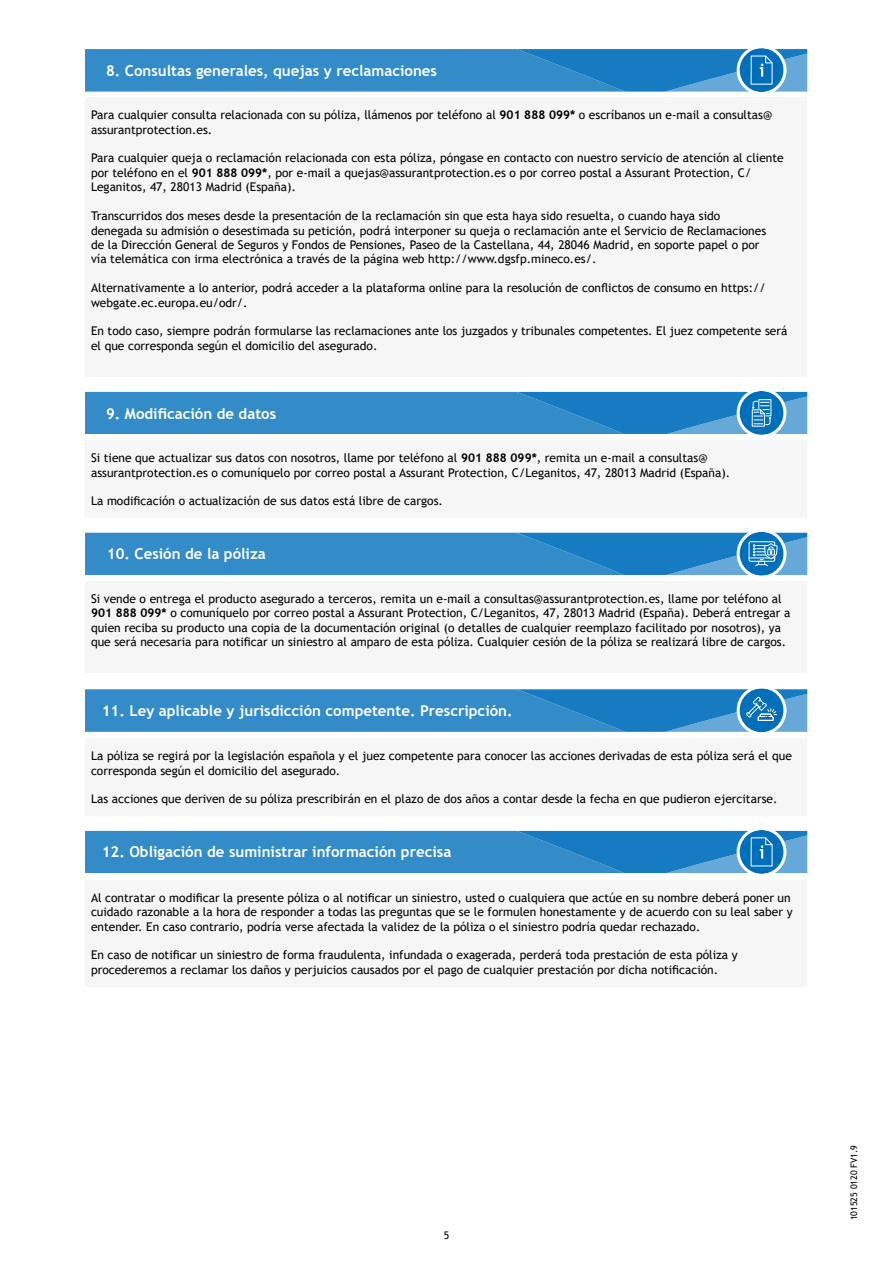
<style>
.page{position:relative;width:893px;height:1263px;background:#fff}
.page>*{position:absolute;margin:0;border:0;box-sizing:border-box;transform-origin:0 0}
.t1{font:700 15px "Trebuchet MS";color:#fff}
.t2{font:12px/14.4px "Trebuchet MS";color:#000}
.t3{font:10.5px "Trebuchet MS";color:#000}
.t4{font:9px "Trebuchet MS";color:#000}
.s1{font-weight:700}
</style>
<div class="page">
<svg style="left:85px;top:830px;width:722px;height:44px;background:#398fc9"></svg>
<svg style="left:85px;top:532px;width:722px;height:44px;background:#398fc9"></svg>
<svg style="left:85px;top:48px;width:722px;height:44px;background:#378ec8"></svg>
<svg style="left:85px;top:391px;width:722px;height:44px;background:#398fc9"></svg>
<div style="left:85px;top:98px;width:721px;height:279px;background:#f6f6f6"></div>
<svg style="left:85px;top:688px;width:722px;height:45px;background:#3b90c9"></svg>
<div style="left:85px;top:440px;width:721px;height:78px;background:#f6f6f6"></div>
<div style="left:85px;top:581px;width:721px;height:92px;background:#f6f6f6"></div>
<div style="left:85px;top:738px;width:721px;height:78px;background:#f6f6f6"></div>
<div style="left:85px;top:880px;width:721px;height:106px;background:#f6f6f6"></div>
<p class="t1" style="left:106px;top:61px;width:332px">8. Consultas generales, quejas y reclamaciones</p>
<p class="t2" style="left:91px;top:108px;width:683px">Para cualquier consulta relacionada con su póliza, llámenos por teléfono al <span class="s1">901 888 099*</span> o escríbanos un e-mail a consultas@ assurantprotection.es.</p>
<p class="t2" style="left:91px;top:151px;width:694px">Para cualquier queja o reclamación relacionada con esta póliza, póngase en contacto con nuestro servicio de atención al cliente por teléfono en el <span class="s1">901 888 099*</span>, por e-mail a quejas@assurantprotection.es o por correo postal a Assurant Protection, C/<br>Leganitos, 47, 28013 Madrid (España).</p>
<p class="t2" style="left:91px;top:209px;width:677px">Transcurridos dos meses desde la presentación de la reclamación sin que esta haya sido resuelta, o cuando haya sido denegada su admisión o desestimada su petición, podrá interponer su queja o reclamación ante el Servicio de Reclamaciones de la Dirección General de Seguros y Fondos de Pensiones, Paseo de la Castellana, 44, 28046 Madrid, en soporte papel o por vía telemática con irma electrónica a través de la página web http://www.dgsfp.mineco.es/.</p>
<p class="t2" style="left:91px;top:281px;width:676px">Alternativamente a lo anterior, podrá acceder a la plataforma online para la resolución de conflictos de consumo en https:// webgate.ec.europa.eu/odr/.</p>
<p class="t2" style="left:91px;top:324px;width:698px">En todo caso, siempre podrán formularse las reclamaciones ante los juzgados y tribunales competentes. El juez competente será el que corresponda según el domicilio del asegurado.</p>
<p class="t1" style="left:106px;top:404px;width:172px">9. Modificación de datos</p>
<p class="t2" style="left:91px;top:451px;width:641px">Si tiene que actualizar sus datos con nosotros, llame por teléfono al <span class="s1">901 888 099*</span>, remita un e-mail a consultas@ assurantprotection.es o comuníquelo por correo postal a Assurant Protection, C/Leganitos, 47, 28013 Madrid (España).</p>
<p class="t2" style="left:91px;top:494px;width:353px">La modificación o actualización de sus datos está libre de cargos.</p>
<p class="t1" style="left:107px;top:544px;width:161px">10. Cesión de la póliza</p>
<p class="t2" style="left:91px;top:591px;width:701px">Si vende o entrega el producto asegurado a terceros, remita un e-mail a consultas@assurantprotection.es, llame por teléfono al <span class="s1">901 888 099*</span> o comuníquelo por correo postal a Assurant Protection, C/Leganitos, 47, 28013 Madrid (España). Deberá entregar a quien reciba su producto una copia de la documentación original (o detalles de cualquier reemplazo facilitado por nosotros), ya que será necesaria para notificar un siniestro al amparo de esta póliza. Cualquier cesión de la póliza se realizará libre de cargos.</p>
<p class="t1" style="left:102px;top:701px;width:412px">11. Ley aplicable y jurisdicción competente. Prescripción.</p>
<p class="t2" style="left:91px;top:749px;width:702px">La póliza se regirá por la legislación española y el juez competente para conocer las acciones derivadas de esta póliza será el que corresponda según el domicilio del asegurado.</p>
<p class="t2" style="left:91px;top:792px;width:688px">Las acciones que deriven de su póliza prescribirán en el plazo de dos años a contar desde la fecha en que pudieron ejercitarse.</p>
<p class="t1" style="left:102px;top:843px;width:351px">12. Obligación de suministrar información precisa</p>
<p class="t2" style="left:91px;top:890px;width:703px">Al contratar o modificar la presente póliza o al notificar un siniestro, usted o cualquiera que actúe en su nombre deberá poner un cuidado razonable a la hora de responder a todas las preguntas que se le formulen honestamente y de acuerdo con su leal saber y entender. En caso contrario, podría verse afectada la validez de la póliza o el siniestro podría quedar rechazado.</p>
<p class="t2" style="left:91px;top:948px;width:648px">En caso de notificar un siniestro de forma fraudulenta, infundada o exagerada, perderá toda prestación de esta póliza y procederemos a reclamar los daños y perjuicios causados por el pago de cualquier prestación por dicha notificación.</p>
<p class="t3" style="left:444px;top:1228px;width:7px">5</p>
<p class="t4" style="left:848px;top:1220px;width:77px;rotate:-90deg">101525 0120 FV1.9</p>
</div>
